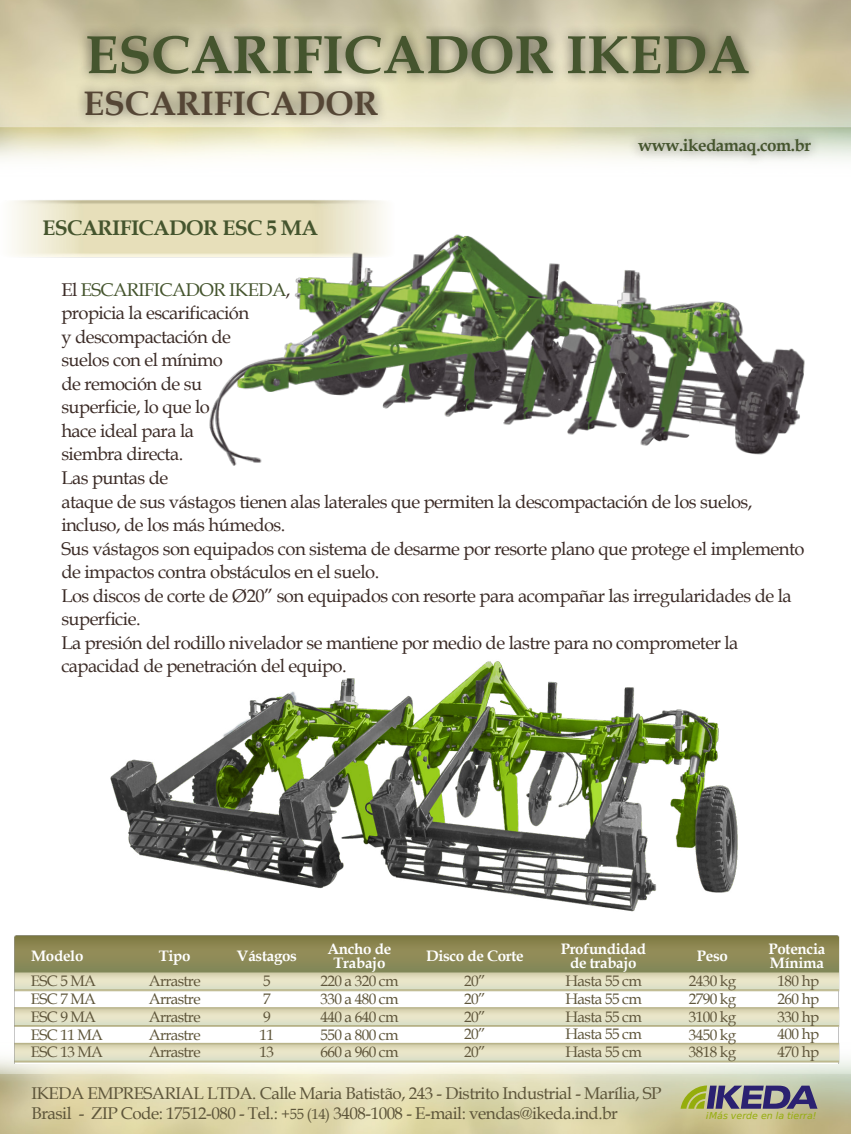
<style>
.page{position:relative;width:851px;height:1134px;background:#fff}
.page>*{position:absolute;margin:0;border:0;box-sizing:border-box;transform-origin:0 0}
.t1{font:700 54px "Book Antiqua";color:#45552e}
.t2{font:700 34px "Book Antiqua";color:#554635}
.t3{font:700 22px "Book Antiqua";letter-spacing:-.025em;color:#45552e}
.t4{font:700 22px "Book Antiqua";letter-spacing:-.025em;color:#554635}
.t5{font:700 21.2px "Book Antiqua";letter-spacing:-.03em;color:#45552e}
.t6{font:18.4px/23.6px "Book Antiqua";letter-spacing:-.03em;color:#3c2c27}
.t7{font:17px/20.6px "Book Antiqua";letter-spacing:-.03em;color:#5d553a}
.t8{font:700 17px "Book Antiqua";letter-spacing:-.03em;color:#45552e}
.t9{font:15.2px/17.8px "Book Antiqua";letter-spacing:-.04em;color:#5e553a;text-align:justify}
.t10{font:700 15.2px/13.6px "Book Antiqua";letter-spacing:-.02em;color:#fff;text-align:center}
.t11{font:italic 9.4px "Bitstream Vera Sans";color:#95ad0d}
.s1{color:#45552e}
.s2{font-size:14.8px}
</style>
<div class="page">
<img style="left:0;top:935px;width:850px;height:128px">
<div style="left:109px;top:1072px;width:280px;height:40px;background:#f5f3df"></div>
<div style="left:424px;top:1072px;width:205px;height:40px;background:#f3f1db"></div>
<div style="left:74px;top:79px;width:314px;height:48px;background:#000;opacity:.55"></div>
<div style="left:76px;top:23px;width:683px;height:63px;background:#000;opacity:.55"></div>
<img style="left:0;top:661px;width:818px;height:282px">
<img style="left:97px;top:88px;width:753px;height:378px">
<svg style="left:680px;top:1085px;width:137px;height:24px;background:#78767c"></svg>
<h1 class="t1" style="left:85px;top:18px;width:665px">ESCARIFICADOR IKEDA</h1>
<h2 class="t2" style="left:83px;top:80px;width:296px">ESCARIFICADOR</h2>
<p class="t5" style="left:43px;top:213px;width:277px">ESCARIFICADOR ESC 5 MA</p>
<p class="t8" style="left:638px;top:134px;width:174px">www.ikedamaq.com.br</p>
<p class="t6" style="left:61px;top:277px;width:744px">El <span class="s1">ESCARIFICADOR IKEDA</span>,<br>propicia la escarificación<br>y descompactación de<br>suelos con el mínimo<br>de remoción de su<br>superficie, lo que lo<br>hace ideal para la<br>siembra directa.<br>Las puntas de<br>ataque de sus vástagos tienen alas laterales que permiten la descompactación de los suelos, incluso, de los más húmedos.<br>Sus vástagos son equipados con sistema de desarme por resorte plano que protege el implemento de impactos contra obstáculos en el suelo.<br>Los discos de corte de Ø20” son equipados con resorte para acompañar las irregularidades de la superficie.<br>La presión del rodillo nivelador se mantiene por medio de lastre para no comprometer la capacidad de penetración del equipo.</p>
<p class="t10" style="left:31px;top:949px;width:54px">Modelo</p>
<p class="t10" style="left:159px;top:949px;width:33px">Tipo</p>
<p class="t10" style="left:426px;top:949px;width:99px">Disco de Corte</p>
<p class="t10" style="left:560px;top:942px;width:87px">Profundidad de trabajo</p>
<p class="t10" style="left:768px;top:942px;width:58px;text-align:left">Potencia<br>Mínima</p>
<p class="t9" style="left:31px;top:972px;width:74px;text-align:left">ESC 5 MA<br>ESC 7 MA<br>ESC 9 MA<br>ESC 11 MA<br>ESC 13 MA</p>
<p class="t9" style="left:149px;top:972px;width:53px">Arrastre Arrastre Arrastre Arrastre Arrastre</p>
<p class="t9" style="left:464px;top:972px;width:23px">20” 20” 20” 20” 20”</p>
<p class="t9" style="left:565px;top:972px;width:78px">Hasta 55 cm Hasta 55 cm Hasta 55 cm Hasta 55 cm Hasta 55 cm</p>
<p class="t9" style="left:777px;top:972px;width:43px">180 hp 260 hp 330 hp 400 hp 470 hp</p>
<p class="t10" style="left:327px;top:942px;width:65px">Ancho de<br>Trabajo</p>
<p class="t9" style="left:320px;top:972px;width:80px">220 a 320 cm 330 a 480 cm 440 a 640 cm 550 a 800 cm 660 a 960 cm</p>
<p class="t10" style="left:696px;top:949px;width:33px">Peso</p>
<p class="t9" style="left:688px;top:972px;width:49px">2430 kg 2790 kg 3100 kg 3450 kg 3818 kg</p>
<p class="t10" style="left:237px;top:949px;width:62px">Vástagos</p>
<p class="t9" style="left:259px;top:972px;width:16px;text-align:left">5<br>7<br>9<br>11<br>13</p>
<p class="t3" style="left:118px;top:1077px;width:262px">ESCARIFICADOR IKEDA</p>
<p class="t4" style="left:434px;top:1077px;width:186px">ESCARIFICADOR</p>
<p class="t7" style="left:31px;top:1082px;width:631px">IKEDA EMPRESARIAL LTDA. Calle Maria Batistão, 243 - Distrito Industrial - Marília, SP<br>Brasil - ZIP Code: 17512-080 - Tel.: <span class="s2">+55 (14)</span> 3408-1008 - E-mail: vendas@ikeda.ind.br</p>
<p class="t11" style="left:705px;top:1110px;width:113px">¡Más verde en la tierra!</p>
</div>
